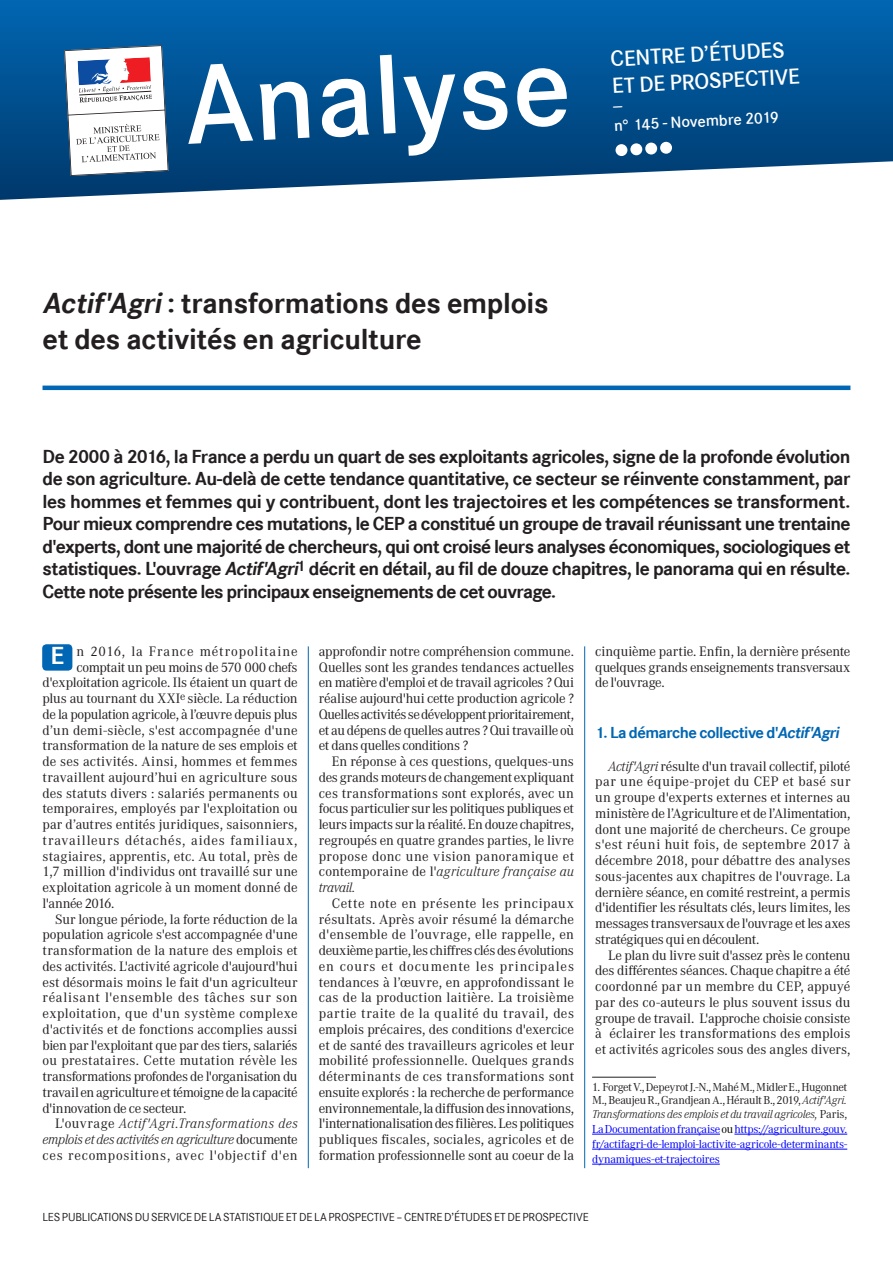
<style>
.page{position:relative;width:893px;height:1263px;background:#fff}
.page>*{position:absolute;margin:0;border:0;box-sizing:border-box;transform-origin:0 0}
.t1{font:600 117px "Corporate S";color:#fff}
.Titre{font:700 30px/36px "Corporate S";letter-spacing:-.01em;color:#231f20}
.t2{font:700 25.5px "Corporate S";color:#fff}
.t3{font:600 22.5px "Corporate S";color:#fff}
.Chapeau{font:700 19.5px/22.5px "Corporate S";letter-spacing:-.035em;color:#231f20;text-align:justify}
.Intertitre_Bleu{font:700 16.5px "Corporate S";letter-spacing:-.03em;color:#0166b3}
.t4{font:600 16.5px "Corporate S";color:#fff}
.Texte{font:14.25px/15.8px "Corporate A";letter-spacing:-.005em;color:#231f20;text-align:justify}
.Texte-2{font:italic 300 14.25px/15.8px "Corporate A";letter-spacing:-.01em;color:#231f20;text-align:justify}
.Texte-3{font:14.25px "Corporate A";letter-spacing:-.03em;color:#231f20}
.Texte-4{font:14.25px "Corporate A";letter-spacing:.02em;color:#231f20}
.Texte-5{font:14.25px "Corporate A";letter-spacing:.015em;color:#231f20}
.Texte-6{font:14.25px "Corporate A";letter-spacing:.055em;color:#231f20}
.Texte-7{font:14.25px "Corporate A";letter-spacing:.06em;color:#231f20}
.Texte-8{font:14.25px "Corporate A";letter-spacing:-.035em;color:#231f20}
.Note_Bas_de_page{font:12px/13.5px "Corporate A";letter-spacing:-.03em;color:#231f20;text-align:justify}
.Note_Bas_de_page-2{font:12px/15px "Corporate A";letter-spacing:-.02em;color:#00f;text-align:justify}
.t5{font:12px "Corporate S";letter-spacing:-.015em;color:#231f20}
.s1{font-style:italic}
.s2{font-weight:400;font-style:normal}
.s3{font-weight:300;font-style:italic}
.s4{color:#000}
</style>
<div class="page">
<svg style="left:0;top:0;width:893px;height:200px;background:#1b639d"></svg>
<div style="left:615px;top:144px;width:13px;height:12px;background:#fff;border-radius:50%"></div>
<div style="left:630px;top:143px;width:12px;height:12px;background:#fff;border-radius:50%"></div>
<svg style="left:645px;top:142px;width:12px;height:13px"></svg>
<div style="left:660px;top:142px;width:12px;height:12px;background:#fff;border-radius:50%"></div>
<svg style="left:64px;top:45px;width:105px;height:131px"></svg>
<hr style="left:43px;top:386px;width:807px;height:4px;background:#0166b3">
<hr style="left:308px;top:646px;width:1px;height:522px;background:#0166b3">
<div style="left:42px;top:644px;width:30px;height:27px;background:#0166b3;border-radius:4px"></div>
<hr style="left:592px;top:1077px;width:64px;height:1px;background:#231f20">
<hr style="left:592px;top:1134px;width:128px;height:1px;background:#00f">
<hr style="left:734px;top:1134px;width:113px;height:1px;background:#00f">
<hr style="left:592px;top:1149px;width:255px;height:1px;background:#00f">
<hr style="left:592px;top:1164px;width:128px;height:1px;background:#00f">
<hr style="left:584px;top:646px;width:1px;height:522px;background:#0166b3">
<svg style="left:613px;top:106px;width:9px;height:2px"></svg>
<h1 class="t1" style="left:181px;top:38px;width:388px;rotate:-3deg">Analyse</h1>
<p class="t3" style="left:610px;top:46px;width:176px;rotate:-3deg">CENTRE D’ÉTUDES</p>
<p class="t3" style="left:611px;top:73px;width:190px;rotate:-3deg">ET DE PROSPECTIVE</p>
<p class="t4" style="left:614px;top:116px;width:167px;rotate:-3deg">n° 145 - Novembre 2019</p>
<p class="Titre" style="left:43px;top:286px;width:508px"><span class="s1">Actif'Agri</span>: transformations des emplois et des activités en agriculture</p>
<p class="Chapeau" style="left:43px;top:445px;width:809px">De 2000 à 2016, la France a perdu un quart de ses exploitants agricoles, signe de la profonde évolution de son agriculture. Au-delà de cette tendance quantitative, ce secteur se réinvente constamment, par les hommes et femmes qui y contribuent, dont les trajectoires et les compétences se transforment.<br>Pour mieux comprendre ces mutations, le CEP a constitué un groupe de travail réunissant une trentaine d'experts, dont une majorité de chercheurs, qui ont croisé leurs analyses économiques, sociologiques et statistiques. L'ouvrage <span class="s1">Actif'Agri</span><sup>1</sup> décrit en détail, au fil de douze chapitres, le panorama qui en résulte.<br>Cette note présente les principaux enseignements de cet ouvrage.</p>
<p class="Texte-7" style="left:77px;top:641px;width:222px">n 2016, la France métropolitaine</p>
<p class="Texte-3" style="left:77px;top:657px;width:222px">comptait un peu moins de 570 000 chefs</p>
<p class="Texte" style="left:43px;top:674px;width:257px">d'exploitation agricole. Ils étaient un quart de</p>
<p class="Texte" style="left:43px;top:690px;width:257px">plus au tournant du XXI<sup>e</sup> siècle. La réduction</p>
<p class="Texte-3" style="left:43px;top:704px;width:257px">de la population agricole, à l’œuvre depuis plus</p>
<p class="Texte" style="left:43px;top:721px;width:257px">d’un demi-siècle, s'est accompagnée d'une</p>
<p class="Texte" style="left:43px;top:737px;width:257px">transformation de la nature de ses emplois et</p>
<p class="Texte" style="left:43px;top:753px;width:257px">de ses activités. Ainsi, hommes et femmes</p>
<p class="Texte-4" style="left:43px;top:767px;width:257px">travaillent aujourd’hui en agriculture sous</p>
<p class="Texte" style="left:43px;top:784px;width:257px">des statuts divers : salariés permanents ou</p>
<p class="Texte" style="left:43px;top:800px;width:257px">temporaires, employés par l'exploitation ou</p>
<p class="Texte" style="left:43px;top:816px;width:257px">par d’autres entités juridiques, saisonniers,</p>
<p class="Texte-6" style="left:43px;top:830px;width:257px">travailleurs détachés, aides familiaux,</p>
<p class="Texte-5" style="left:43px;top:846px;width:257px">stagiaires, apprentis, etc. Au total, près de</p>
<p class="Texte" style="left:43px;top:863px;width:257px">1,7 million d'individus ont travaillé sur une</p>
<p class="Texte" style="left:43px;top:879px;width:257px">exploitation agricole à un moment donné de</p>
<p class="Texte-8" style="left:43px;top:893px;width:73px">l'année 2016.</p>
<p class="Texte" style="left:43px;top:910px;width:257px;text-indent:13px">Sur longue période, la forte réduction de la population agricole s'est accompagnée d'une transformation de la nature des emplois et des activités. L'activité agricole d'aujourd'hui est désormais moins le fait d'un agriculteur réalisant l'ensemble des tâches sur son exploitation, que d'un système complexe d'activités et de fonctions accomplies aussi bien par l'exploitant que par des tiers, salariés ou prestataires. Cette mutation révèle les transformations profondes de l'organisation du travail en agriculture et témoigne de la capacité d'innovation de ce secteur.</p>
<p class="Texte-2" style="left:43px;top:1115px;width:257px;text-indent:13px"><span class="s2">L'ouvrage</span> Actif'Agri.Transformations des emplois et des activités en agriculture <span class="s2">documente ces recompositions, avec l'objectif d'en</span></p>
<p class="t2" style="left:50px;top:641px;width:15px">E</p>
<p class="Texte" style="left:319px;top:643px;width:257px">approfondir notre compréhension commune.<br>Quelles sont les grandes tendances actuelles en matière d'emploi et de travail agricoles ? Qui réalise aujourd'hui cette production agricole ?<br>Quelles activités se développent prioritairement, et au dépens de quelles autres ? Qui travaille où et dans quelles conditions ?</p>
<p class="Texte" style="left:319px;top:753px;width:257px;text-indent:13px">En réponse à ces questions, quelques-uns des grands moteurs de changement expliquant ces transformations sont explorés, avec un focus particulier sur les politiques publiques et leurs impacts sur la réalité. En douze chapitres, regroupés en quatre grandes parties, le livre propose donc une vision panoramique et contemporaine de l'<span class="s3">agriculture française au travail.</span></p>
<p class="Texte" style="left:319px;top:895px;width:257px;text-indent:13px">Cette note en présente les principaux résultats. Après avoir résumé la démarche d'ensemble de l’ouvrage, elle rappelle, en deuxième partie, les chiffres clés des évolutions en cours et documente les principales tendances à l’œuvre, en approfondissant le cas de la production laitière. La troisième partie traite de la qualité du travail, des emplois précaires, des conditions d'exercice et de santé des travailleurs agricoles et leur mobilité professionnelle. Quelques grands déterminants de ces transformations sont ensuite explorés : la recherche de performance environnementale, la diffusion des innovations, l'internationalisation des filières. Les politiques publiques fiscales, sociales, agricoles et de formation professionnelle sont au coeur de la</p>
<p class="Texte" style="left:595px;top:643px;width:257px">cinquième partie. Enfin, la dernière présente quelques grands enseignements transversaux de l'ouvrage.</p>
<p class="Intertitre_Bleu" style="left:595px;top:723px;width:249px">1. La démarche collective d'<span class="s1">Actif'Agri</span></p>
<p class="Texte" style="left:595px;top:757px;width:257px;text-indent:13px"><span class="s3">Actif'Agri</span> résulte d'un travail collectif, piloté par une équipe-projet du CEP et basé sur un groupe d'experts externes et internes au ministère de l’Agriculture et de l’Alimentation, dont une majorité de chercheurs. Ce groupe s'est réuni huit fois, de septembre 2017 à décembre 2018, pour débattre des analyses sous-jacentes aux chapitres de l'ouvrage. La dernière séance, en comité restreint, a permis d'identifier les résultats clés, leurs limites, les messages transversaux de l'ouvrage et les axes stratégiques qui en découlent.</p>
<p class="Texte" style="left:595px;top:946px;width:257px;text-indent:13px">Le plan du livre suit d'assez près le contenu des différentes séances. Chaque chapitre a été coordonné par un membre du CEP, appuyé par des co-auteurs le plus souvent issus du groupe de travail. L'approche choisie consiste à éclairer les transformations des emplois et activités agricoles sous des angles divers,</p>
<p class="Note_Bas_de_page" style="left:592px;top:1080px;width:257px">1. Forget V., Depeyrot J.-N., Mahé M., Midler E., Hugonnet M., Beaujeu R., Grandjean A., Hérault B., 2019, <span class="s3">Actif'Agri.<br>Transformations des emplois et du travail agricoles,</span> Paris,</p>
<p class="Note_Bas_de_page-2" style="left:592px;top:1121px;width:257px">La Documentation française<span class="s4">ou</span> https://agriculture.gouv. fr/actifagri-de-lemploi-lactivite-agricole-determinants&shy;dynamiques-et-trajectoires</p>
<p class="t5" style="left:42px;top:1210px;width:548px">LES PUBLICATIONS DU SERVICE DE LA STATISTIQUE ET DE LA PROSPECTIVE – CENTRE D’ÉTUDES ET DE PROSPECTIVE</p>
</div>
